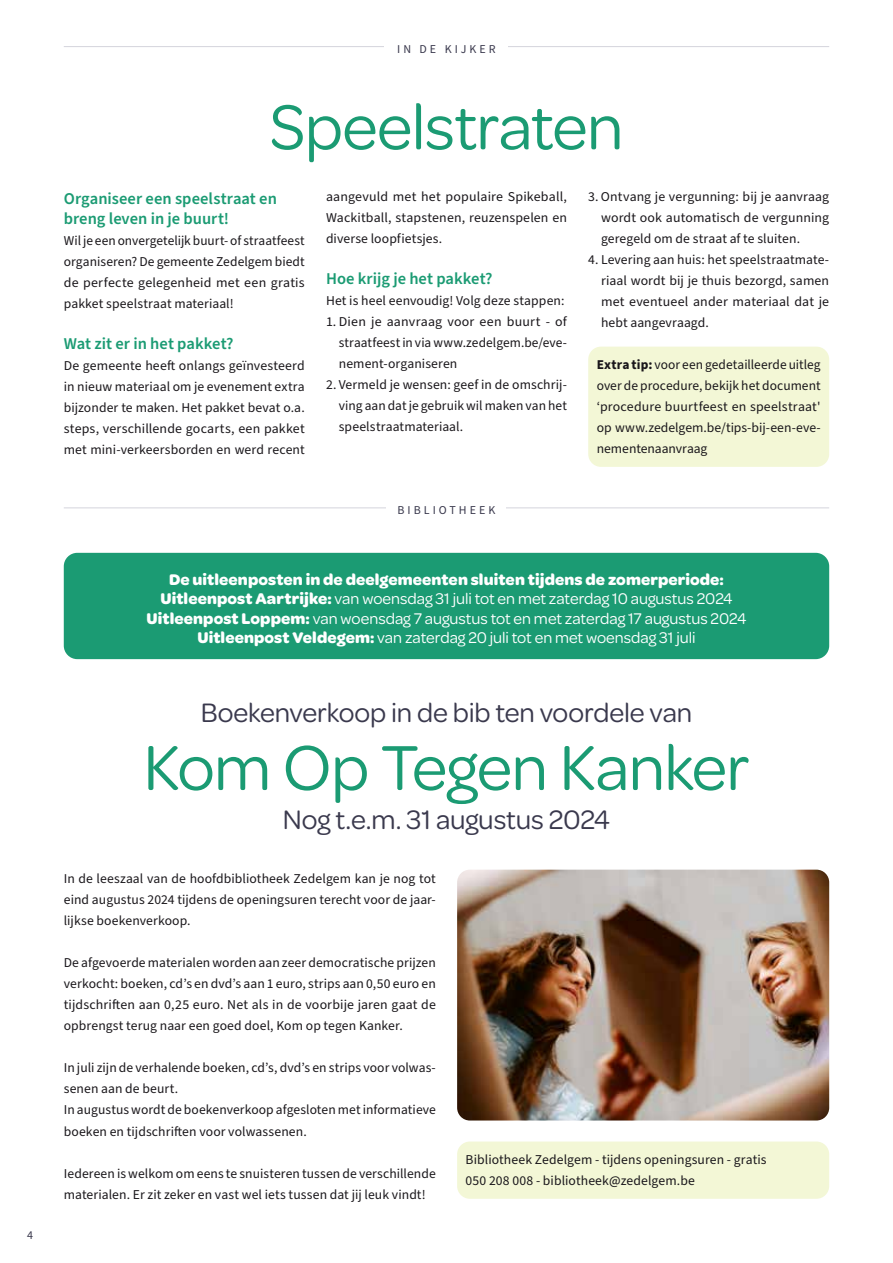
<style>
.page{position:relative;width:893px;height:1263px;background:#fff}
.page>*{position:absolute;margin:0;border:0;box-sizing:border-box;transform-origin:0 0}
.t1{font:67.5px "Omnes";letter-spacing:-.01em;color:#1b9b73}
.t2{font:28.5px "Omnes";letter-spacing:-.005em;color:#3a394d}
.t3{font:16.5px/19.5px "Omnes";color:#fff;text-align:center}
.t4{font:600 16.5px/19.8px "Source Sans Pro";letter-spacing:.005em;color:#1b9b73}
.t5{font:13.5px/21px "Source Sans Pro";letter-spacing:.005em;color:#1a171b;text-align:justify}
.t6{font:12px "Source Sans Pro";letter-spacing:.25em;color:#3a394d}
.s1{font-weight:700}
</style>
<div class="page">
<hr style="left:64px;top:46px;width:765px;height:1px;background:#d4d4dc">
<div style="left:385px;top:40px;width:123px;height:13px;background:#fff"></div>
<div style="left:588px;top:347px;width:241px;height:120px;background:#f3f7d6;border-radius:13px"></div>
<div style="left:65px;top:554px;width:763px;height:104px;background:#1b9b73;border-radius:13px"></div>
<div style="left:64px;top:553px;width:765px;height:106px;border:2px solid #1b9b73;border-radius:13px"></div>
<img style="left:457px;top:870px;width:372px;height:250px">
<hr style="left:64px;top:508px;width:765px;height:1px;background:#d4d4dc">
<div style="left:387px;top:502px;width:119px;height:12px;background:#fff"></div>
<div style="left:457px;top:1141px;width:372px;height:58px;background:#f3f7d6;border-radius:13px"></div>
<p class="t6" style="left:27px;top:1227px;width:7px">4</p>
<p class="t6" style="left:397px;top:41px;width:100px">IN DE KIJKER</p>
<h1 class="t1" style="left:269px;top:82px;width:356px">Speelstraten</h1>
<p class="t4" style="left:64px;top:189px;width:215px">Organiseer een speelstraat en breng leven in je buurt!</p>
<p class="t5" style="left:64px;top:230px;width:242px">Wil je een onvergetelijk buurt- of straatfeest organiseren? De gemeente Zedelgem biedt de perfecte gelegenheid met een gratis pakket speelstraat materiaal!</p>
<p class="t4" style="left:64px;top:334px;width:171px">Wat zit er in het pakket?</p>
<p class="t5" style="left:64px;top:355px;width:242px">De gemeente heeft onlangs geïnvesteerd in nieuw materiaal om je evenement extra bijzonder te maken. Het pakket bevat o.a. steps, verschillende gocarts, een pakket met mini-verkeersborden en werd recent</p>
<p class="t5" style="left:326px;top:186px;width:242px">aangevuld met het populaire Spikeball, Wackitball, stapstenen, reuzenspelen en diverse loopfietsjes.</p>
<p class="t4" style="left:326px;top:269px;width:168px">Hoe krijg je het pakket?</p>
<p class="t5" style="left:326px;top:290px;width:240px">Het is heel eenvoudig! Volg deze stappen:</p>
<p class="t5" style="left:339px;top:311px;width:230px;text-indent:-13px">1. Dien je aanvraag voor een buurt - of straatfeest in via www.zedelgem.be/eve&shy;nement-organiseren</p>
<p class="t5" style="left:339px;top:374px;width:230px;text-indent:-13px">2. Vermeld je wensen: geef in de omschrij&shy;ving aan dat je gebruik wil maken van het speelstraatmateriaal.</p>
<p class="t6" style="left:398px;top:502px;width:99px">BIBLIOTHEEK</p>
<p class="t5" style="left:601px;top:186px;width:230px;text-indent:-13px">3. Ontvang je vergunning: bij je aanvraag wordt ook automatisch de vergunning geregeld om de straat af te sluiten.</p>
<p class="t5" style="left:601px;top:249px;width:230px;text-indent:-13px">4. Levering aan huis: het speelstraatmate&shy;riaal wordt bij je thuis bezorgd, samen met eventueel ander materiaal dat je hebt aangevraagd.</p>
<p class="t5" style="left:597px;top:354px;width:225px"><span class="s1">Extra tip:</span> voor een gedetailleerde uitleg over de procedure, bekijk het document ‘procedure buurtfeest en speelstraat' op www.zedelgem.be/tips-bij-een-eve&shy;nementenaanvraag</p>
<p class="t3" style="left:146px;top:568px;width:601px"><span class="s1">De uitleenposten in de deelgemeenten sluiten tijdens de zomerperiode:<br>Uitleenpost Aartrijke:</span> van woensdag 31 juli tot en met zaterdag 10 augustus 2024<br><span class="s1">Uitleenpost Loppem:</span> van woensdag 7 augustus tot en met zaterdag 17 augustus 2024<br><span class="s1">Uitleenpost Veldegem:</span> van zaterdag 20 juli tot en met woensdag 31 juli</p>
<h2 class="t2" style="left:201px;top:694px;width:493px">Boekenverkoop in de bib ten voordele van</h2>
<h1 class="t1" style="left:143px;top:722px;width:608px">Kom Op Tegen Kanker</h1>
<h2 class="t2" style="left:283px;top:800px;width:329px">Nog t.e.m. 31 augustus 2024</h2>
<p class="t5" style="left:64px;top:869px;width:374px">In de leeszaal van de hoofdbibliotheek Zedelgem kan je nog tot eind augustus 2024 tijdens de openingsuren terecht voor de jaar&shy;lijkse boekenverkoop.</p>
<p class="t5" style="left:64px;top:953px;width:374px">De afgevoerde materialen worden aan zeer democratische prijzen verkocht: boeken, cd’s en dvd’s aan 1 euro, strips aan 0,50 euro en tijdschriften aan 0,25 euro. Net als in de voorbije jaren gaat de opbrengst terug naar een goed doel, Kom op tegen Kanker.</p>
<p class="t5" style="left:64px;top:1058px;width:374px;text-align:left">In juli zijn de verhalende boeken, cd’s, dvd’s en strips voor volwas&shy;senen aan de beurt.<br>In augustus wordt de boekenverkoop afgesloten met informatieve boeken en tijdschriften voor volwassenen.</p>
<p class="t5" style="left:64px;top:1163px;width:374px">Iedereen is welkom om eens te snuisteren tussen de verschillende materialen. Er zit zeker en vast wel iets tussen dat jij leuk vindt!</p>
<p class="t5" style="left:466px;top:1149px;width:303px">Bibliotheek Zedelgem - tijdens openingsuren - gratis<br>050 208 008 - bibliotheek@zedelgem.be</p>
</div>
